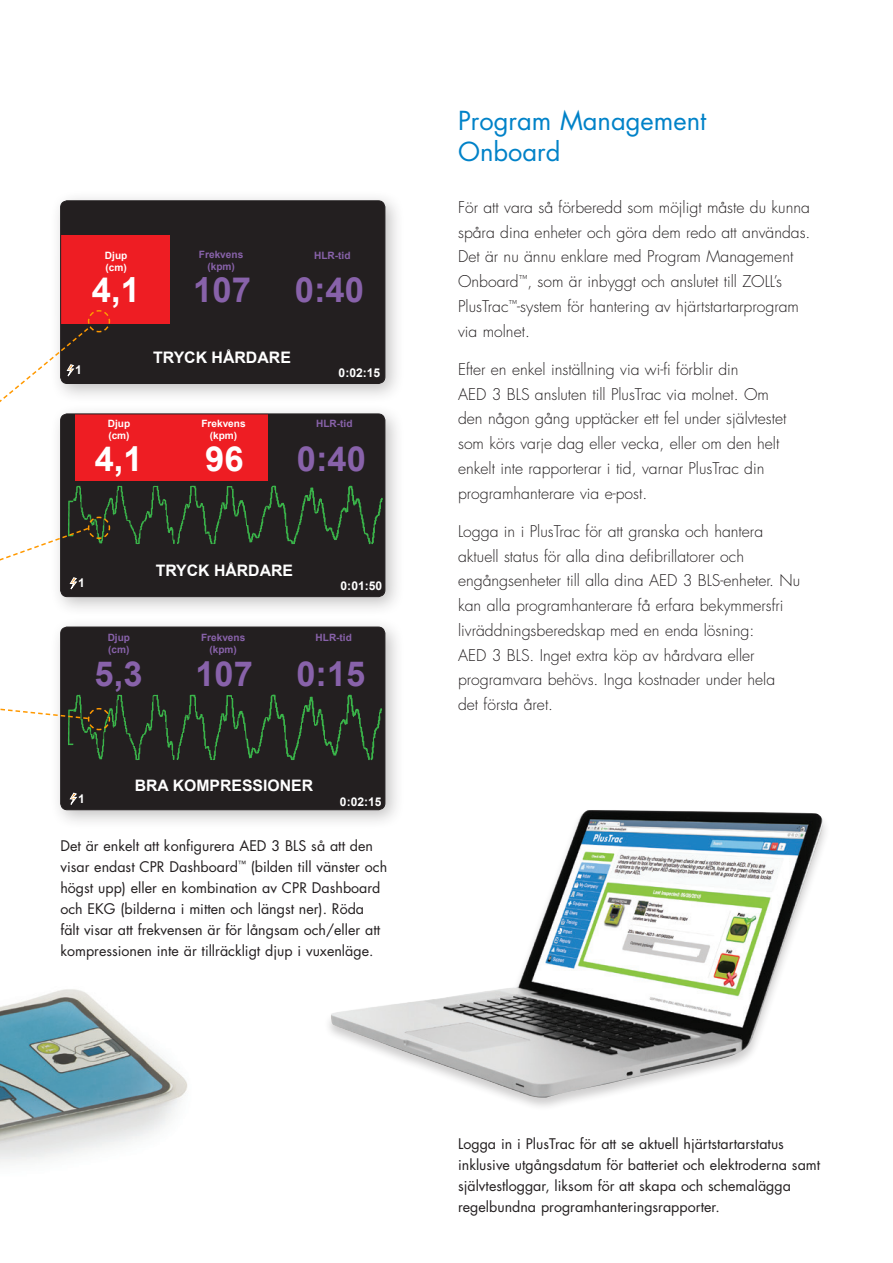
<style>
.page{position:relative;width:893px;height:1263px;background:#fff}
.page>*{position:absolute;margin:0;border:0;box-sizing:border-box;transform-origin:0 0}
.t1{font:700 34.65px "Arial";color:#8862aa}
.t2{font:700 34.65px "Arial";color:#fff}
.t3{font:700 34.5px "Arial";color:#8862aa}
.t4{font:700 34.5px "Arial";color:#fff}
.t5{font:25.5px/30.6px "Futura Std";color:#0082c8}
.t6{font:700 15.9px "Arial";color:#fff}
.Body1{font:300 15.75px/24.8px "Futura Std";color:#231f20}
.t7{font:700 15.75px "Arial";color:#fff}
.t8{font:14.25px/21px "Futura Std";color:#231f20}
.t9{font:700 12.15px "Arial";color:#fff}
.t10{font:700 12px "Arial";color:#fff}
.t11{font:700 10.05px/12px "Arial";color:#8862aa}
.t12{font:700 10.05px/12.1px "Arial";color:#fff}
</style>
<div class="page">
<img style="left:0;top:989px;width:188px;height:174px">
<div style="left:50px;top:190px;width:355px;height:213px;background:#231f20;opacity:.28"></div>
<div style="left:61px;top:201px;width:324px;height:182px;background:#231f20"></div>
<div style="left:61px;top:236px;width:109px;height:88px;background:#ee1d23"></div>
<div style="left:60px;top:201px;width:325px;height:183px;border:1px solid #231f20;border-radius:7px"></div>
<div style="left:50px;top:403px;width:355px;height:213px;background:#231f20;opacity:.28"></div>
<div style="left:50px;top:616px;width:355px;height:214px;background:#231f20;opacity:.28"></div>
<div style="left:61px;top:627px;width:324px;height:183px;background:#231f20"></div>
<svg style="left:69px;top:793px;width:8px;height:14px"></svg>
<svg style="left:0;top:309px;width:383px;height:451px"></svg>
<div style="left:323px;top:808px;width:508px;height:303px;background:#fff"></div>
<img style="left:331px;top:810px;width:492px;height:287px">
<p class="t12" style="left:105px;top:249px;width:24px">Djup (cm)</p>
<p class="t11" style="left:199px;top:249px;width:46px">Frekvens</p>
<p class="t11" style="left:314px;top:249px;width:38px">HLR-tid</p>
<p class="t11" style="left:207px;top:261px;width:29px">(kpm)</p>
<p class="t2" style="left:92px;top:267px;width:50px">4,1</p>
<p class="t1" style="left:193px;top:266px;width:59px">107</p>
<p class="t1" style="left:295px;top:266px;width:71px">0:40</p>
<p class="t6" style="left:153px;top:346px;width:139px">TRYCK HÅRDARE</p>
<p class="t9" style="left:75px;top:362px;width:8px">1</p>
<p class="t9" style="left:339px;top:365px;width:43px">0:02:15</p>
<p class="t12" style="left:201px;top:417px;width:46px">Frekvens</p>
<p class="t11" style="left:316px;top:418px;width:38px">HLR-tid</p>
<p class="t12" style="left:210px;top:429px;width:29px">(kpm)</p>
<p class="t4" style="left:205px;top:435px;width:40px">96</p>
<p class="t12" style="left:108px;top:418px;width:24px">Djup (cm)</p>
<p class="t4" style="left:95px;top:436px;width:49px">4,1</p>
<p class="t3" style="left:297px;top:435px;width:71px">0:40</p>
<p class="t7" style="left:156px;top:560px;width:139px">TRYCK HÅRDARE</p>
<p class="t10" style="left:78px;top:575px;width:8px">1</p>
<p class="t10" style="left:341px;top:578px;width:43px">0:01:50</p>
<p class="t11" style="left:108px;top:632px;width:24px">Djup (cm)</p>
<p class="t11" style="left:201px;top:632px;width:46px">Frekvens</p>
<p class="t11" style="left:316px;top:632px;width:38px">HLR-tid</p>
<p class="t11" style="left:210px;top:644px;width:29px">(kpm)</p>
<p class="t3" style="left:95px;top:651px;width:49px">5,3</p>
<p class="t3" style="left:195px;top:651px;width:59px">107</p>
<p class="t3" style="left:296px;top:651px;width:70px">0:15</p>
<p class="t7" style="left:135px;top:775px;width:180px">BRA KOMPRESSIONER</p>
<p class="t10" style="left:78px;top:790px;width:8px">1</p>
<p class="t10" style="left:340px;top:793px;width:43px">0:02:15</p>
<p class="t8" style="left:60px;top:835px;width:328px">Det är enkelt att konfigurera AED 3 BLS så att den visar endast CPR Dashboard<sup>™</sup> (bilden till vänster och högst upp) eller en kombination av CPR Dashboard och EKG (bilderna i mitten och längst ner). Röda<br>fält visar att frekvensen är för långsam och/eller att kompressionen inte är tillräckligt djup i vuxenläge.</p>
<h2 class="t5" style="left:458px;top:106px;width:250px">Program Management<br>Onboard</h2>
<p class="Body1" style="left:458px;top:195px;width:354px">För att vara så förberedd som möjligt måste du kunna spåra dina enheter och göra dem redo att användas.<br>Det är nu ännu enklare med Program Management Onboard<sup>™</sup>, som är inbyggt och anslutet till ZOLL’s PlusTrac<sup>™</sup>-system för hantering av hjärtstartarprogram via molnet.</p>
<p class="Body1" style="left:458px;top:357px;width:330px">Efter en enkel inställning via wi-fi förblir din<br>AED 3 BLS ansluten till PlusTrac via molnet. Om den någon gång upptäcker ett fel under självtestet som körs varje dag eller vecka, eller om den helt enkelt inte rapporterar i tid, varnar PlusTrac din programhanterare via e-post.</p>
<p class="Body1" style="left:458px;top:519px;width:343px">Logga in i PlusTrac för att granska och hantera aktuell status för alla dina defibrillatorer och engångsenheter till alla dina AED 3 BLS-enheter. Nu kan alla programhanterare få erfara bekymmersfri livräddningsberedskap med en enda lösning:<br>AED 3 BLS. Inget extra köp av hårdvara eller programvara behövs. Inga kostnader under hela<br>det första året.</p>
<p class="t8" style="left:458px;top:1133px;width:364px">Logga in i PlusTrac för att se aktuell hjärtstartarstatus inklusive utgångsdatum för batteriet och elektroderna samt självtestloggar, liksom för att skapa och schemalägga regelbundna programhanteringsrapporter.</p>
</div>
